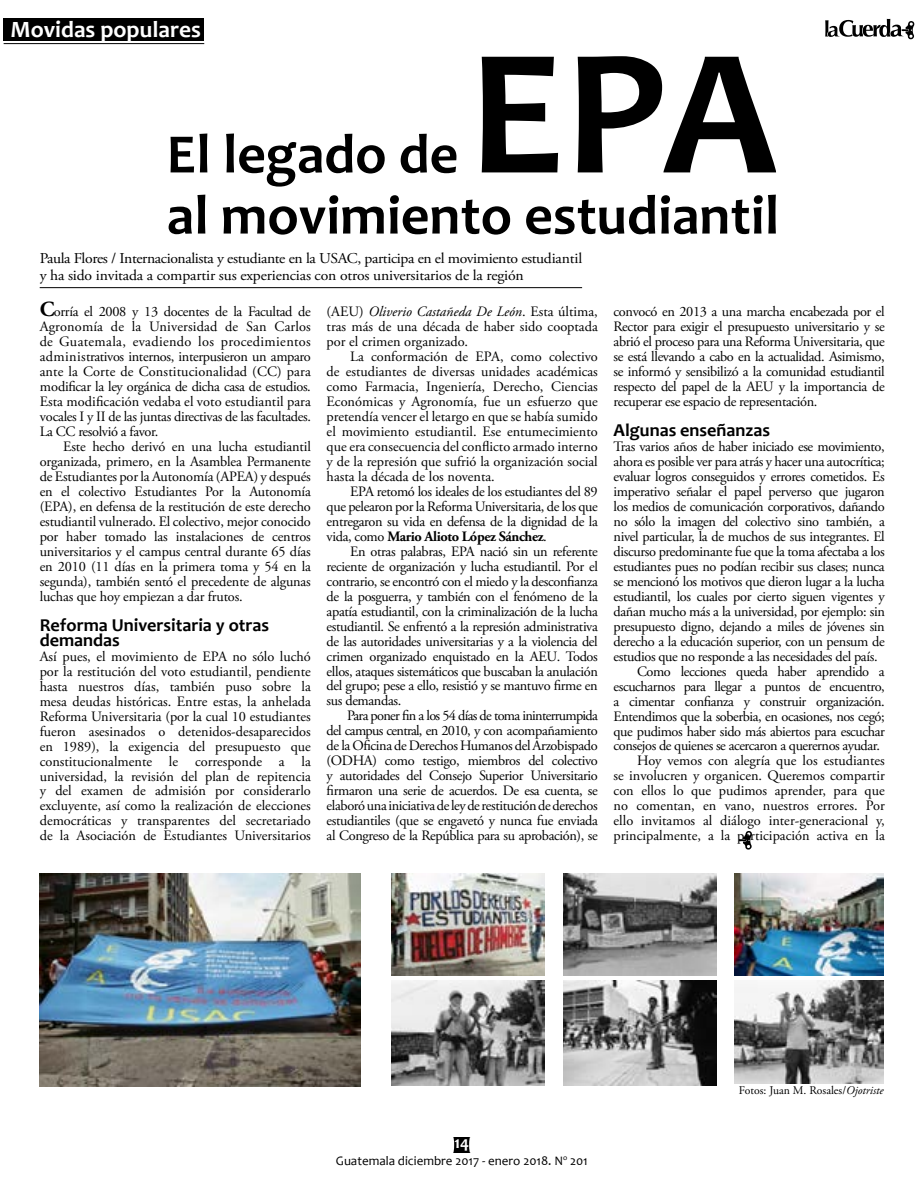
<style>
.page{position:relative;width:918px;height:1188px;background:#fff}
.page>*{position:absolute;margin:0;border:0;box-sizing:border-box;transform-origin:0 0}
.t1{font:700 181.95px "Candara";color:#000}
.t2{font:700 56.1px "Candara";color:#000}
.t3{font:700 23.4px "Candara";color:#fff}
.t4{font:700 18.3px/15px "Candara";color:#000}
.t5{font:700 16.95px "Candara";color:#fff}
.t6{font:15px/17.4px "Adobe Garamond Pro";letter-spacing:-.015em;color:#000;scale:1.04 1}
.t7{font:14.25px/15px "Adobe Garamond Pro";letter-spacing:-.025em;color:#000;text-align:justify}
.t8{font:14.25px "Adobe Garamond Pro";color:#000}
.t9{font:13.05px "Candara";color:#000}
.t10{font:11.7px "Adobe Garamond Pro";color:#000}
.s1{font-weight:700;font-size:21.45px}
.s2{font-style:italic}
.s3{font-weight:700}
</style>
<div class="page">
<div style="left:4px;top:18px;width:200px;height:23px;background:#000"></div>
<hr style="left:4px;top:43px;width:200px;height:1px;background:#000">
<svg style="left:825px;top:19px;width:90px;height:21px"></svg>
<div style="left:453px;top:1137px;width:18px;height:15px;background:#000"></div>
<svg style="left:453px;top:1137px;width:1px;height:16px"></svg>
<hr style="left:469px;top:1137px;width:3px;height:16px;background:#fff;border-radius:50%">
<hr style="left:40px;top:287px;width:542px;height:1px;background:#000">
<svg style="left:739px;top:831px;width:13px;height:19px"></svg>
<img style="left:40px;top:873px;width:321px;height:213px">
<img style="left:391px;top:873px;width:153px;height:102px">
<img style="left:564px;top:980px;width:152px;height:106px">
<img style="left:564px;top:874px;width:152px;height:101px">
<img style="left:391px;top:980px;width:153px;height:106px">
<img style="left:735px;top:874px;width:149px;height:101px">
<img style="left:735px;top:980px;width:149px;height:104px">
<h3 class="t3" style="left:10px;top:14px;width:192px">Movidas populares</h3>
<h1 class="t1" style="left:469px;top:-1px;width:310px">EPA</h1>
<h2 class="t2" style="left:167px;top:180px;width:614px">al movimiento estudiantil</h2>
<h2 class="t2" style="left:167px;top:119px;width:293px">El legado de</h2>
<p class="t6" style="left:40px;top:250px;width:523px">Paula Flores / Internacionalista y estudiante en la USAC, participa en el movimiento estudiantil y ha sido invitada a compartir sus experiencias con otros universitarios de la región</p>
<p class="t7" style="left:40px;top:305px;width:273px"><span class="s1">C</span>orría el 2008 y 13 docentes de la Facultad de Agronomía de la Universidad de San Carlos de Guatemala, evadiendo los procedimientos administrativos internos, interpusieron un amparo ante la Corte de Constitucionalidad (CC) para modificar la ley orgánica de dicha casa de estudios.<br>Esta modificación vedaba el voto estudiantil para vocales I y II de las juntas directivas de las facultades.<br>La CC resolvió a favor.</p>
<p class="t7" style="left:40px;top:440px;width:273px;text-indent:23px">Este hecho derivó en una lucha estudiantil organizada, primero, en la Asamblea Permanente de Estudiantes por la Autonomía (APEA) y después en el colectivo Estudiantes Por la Autonomía (EPA), en defensa de la restitución de este derecho estudiantil vulnerado. El colectivo, mejor conocido por haber tomado las instalaciones de centros universitarios y el campus central durante 65 días en 2010 (11 días en la primera toma y 54 en la segunda), también sentó el precedente de algunas luchas que hoy empiezan a dar frutos.</p>
<p class="t4" style="left:40px;top:617px;width:231px">Reforma Universitaria y otras demandas</p>
<p class="t7" style="left:40px;top:649px;width:273px">Así pues, el movimiento de EPA no sólo luchó por la restitución del voto estudiantil, pendiente hasta nuestros días, también puso sobre la mesa deudas históricas. Entre estas, la anhelada Reforma Universitaria (por la cual 10 estudiantes fueron asesinados o detenidos-desaparecidos en 1989), la exigencia del presupuesto que constitucionalmente le corresponde a la universidad, la revisión del plan de repitencia y del examen de admisión por considerarlo excluyente, así como la realización de elecciones democráticas y transparentes del secretariado de la Asociación de Estudiantes Universitarios</p>
<p class="t7" style="left:327px;top:305px;width:273px">(AEU) <span class="s2">Oliverio Castañeda De León</span>. Esta última, tras más de una década de haber sido cooptada por el crimen organizado.</p>
<p class="t7" style="left:327px;top:350px;width:273px;text-indent:23px">La conformación de EPA, como colectivo de estudiantes de diversas unidades académicas como Farmacia, Ingeniería, Derecho, Ciencias Económicas y Agronomía, fue un esfuerzo que pretendía vencer el letargo en que se había sumido el movimiento estudiantil. Ese entumecimiento que era consecuencia del conflicto armado interno y de la represión que sufrió la organización social hasta la década de los noventa.</p>
<p class="t7" style="left:327px;top:484px;width:273px;text-indent:23px">EPA retomó los ideales de los estudiantes del 89 que pelearon por la Reforma Universitaria, de los que entregaron su vida en defensa de la dignidad de la vida, como <span class="s3">Mario Alioto López Sánchez</span>.</p>
<p class="t7" style="left:327px;top:544px;width:273px;text-indent:23px">En otras palabras, EPA nació sin un referente reciente de organización y lucha estudiantil. Por el contrario, se encontró con el miedo y la desconfianza de la posguerra, y también con el fenómeno de la apatía estudiantil, con la criminalización de la lucha estudiantil. Se enfrentó a la represión administrativa de las autoridades universitarias y a la violencia del crimen organizado enquistado en la AEU. Todos ellos, ataques sistemáticos que buscaban la anulación del grupo; pese a ello, resistió y se mantuvo firme en sus demandas.</p>
<p class="t7" style="left:327px;top:709px;width:273px;text-indent:20px">Para poner fin a los 54 días de toma ininterrumpida del campus central, en 2010, y con acompañamiento de la Oficina de Derechos Humanos del Arzobispado (ODHA) como testigo, miembros del colectivo y autoridades del Consejo Superior Universitario firmaron una serie de acuerdos. De esa cuenta, se elaboró una iniciativa de ley de restitución de derechos estudiantiles (que se engavetó y nunca fue enviada al Congreso de la República para su aprobación), se</p>
<p class="t7" style="left:614px;top:305px;width:273px">convocó en 2013 a una marcha encabezada por el Rector para exigir el presupuesto universitario y se abrió el proceso para una Reforma Universitaria, que se está llevando a cabo en la actualidad. Asimismo, se informó y sensibilizó a la comunidad estudiantil respecto del papel de la AEU y la importancia de recuperar ese espacio de representación.</p>
<p class="t4" style="left:614px;top:422px;width:158px">Algunas enseñanzas</p>
<p class="t7" style="left:614px;top:440px;width:273px">Tras varios años de haber iniciado ese movimiento,</p>
<p class="t7" style="left:614px;top:455px;width:273px">ahora es posible ver para atrás y hacer una autocrítica;</p>
<p class="t7" style="left:614px;top:470px;width:273px">evaluar logros conseguidos y errores cometidos. Es</p>
<p class="t7" style="left:614px;top:485px;width:273px">imperativo señalar el papel perverso que jugaron</p>
<p class="t7" style="left:614px;top:499px;width:273px">los medios de comunicación corporativos, dañando</p>
<p class="t7" style="left:614px;top:514px;width:273px">no sólo la imagen del colectivo sino también, a</p>
<p class="t7" style="left:614px;top:529px;width:273px">nivel particular, la de muchos de sus integrantes. El</p>
<p class="t7" style="left:614px;top:544px;width:273px">discurso predominante fue que la toma afectaba a los</p>
<p class="t7" style="left:614px;top:559px;width:273px">estudiantes pues no podían recibir sus clases; nunca</p>
<p class="t7" style="left:614px;top:574px;width:273px">se mencionó los motivos que dieron lugar a la lucha</p>
<p class="t7" style="left:614px;top:589px;width:273px">estudiantil, los cuales por cierto siguen vigentes y</p>
<p class="t7" style="left:614px;top:604px;width:273px">dañan mucho más a la universidad, por ejemplo: sin</p>
<p class="t7" style="left:614px;top:619px;width:273px">presupuesto digno, dejando a miles de jóvenes sin</p>
<p class="t7" style="left:614px;top:634px;width:273px">derecho a la educación superior, con un pensum de</p>
<p class="t7" style="left:614px;top:649px;width:265px">estudios que no responde a las necesidades del país.</p>
<p class="t7" style="left:637px;top:664px;width:249px">Como lecciones queda haber aprendido a</p>
<p class="t7" style="left:614px;top:679px;width:273px">escucharnos para llegar a puntos de encuentro,</p>
<p class="t7" style="left:614px;top:694px;width:273px">a cimentar confianza y construir organización.</p>
<p class="t7" style="left:614px;top:709px;width:273px">Entendimos que la soberbia, en ocasiones, nos cegó;</p>
<p class="t7" style="left:614px;top:724px;width:273px">que pudimos haber sido más abiertos para escuchar</p>
<p class="t7" style="left:614px;top:739px;width:268px">consejos de quienes se acercaron a querernos ayudar.</p>
<p class="t8" style="left:637px;top:752px;width:249px">Hoy vemos con alegría que los estudiantes</p>
<p class="t8" style="left:614px;top:767px;width:273px">se involucren y organicen. Queremos compartir</p>
<p class="t8" style="left:614px;top:782px;width:273px">con ellos lo que pudimos aprender, para que</p>
<p class="t8" style="left:614px;top:797px;width:273px">no comentan, en vano, nuestros errores. Por</p>
<p class="t8" style="left:614px;top:812px;width:273px">ello invitamos al diálogo inter-generacional y,</p>
<p class="t8" style="left:614px;top:827px;width:273px">principalmente, a la participación activa en la</p>
<p class="t5" style="left:455px;top:1132px;width:16px">14</p>
<p class="t9" style="left:336px;top:1152px;width:253px">Guatemala diciembre 2017 - enero 2018. N<sup>o</sup> 201</p>
<p class="t10" style="left:739px;top:1083px;width:146px">Fotos: Juan M. Rosales/<span class="s2">Ojotriste</span></p>
</div>
